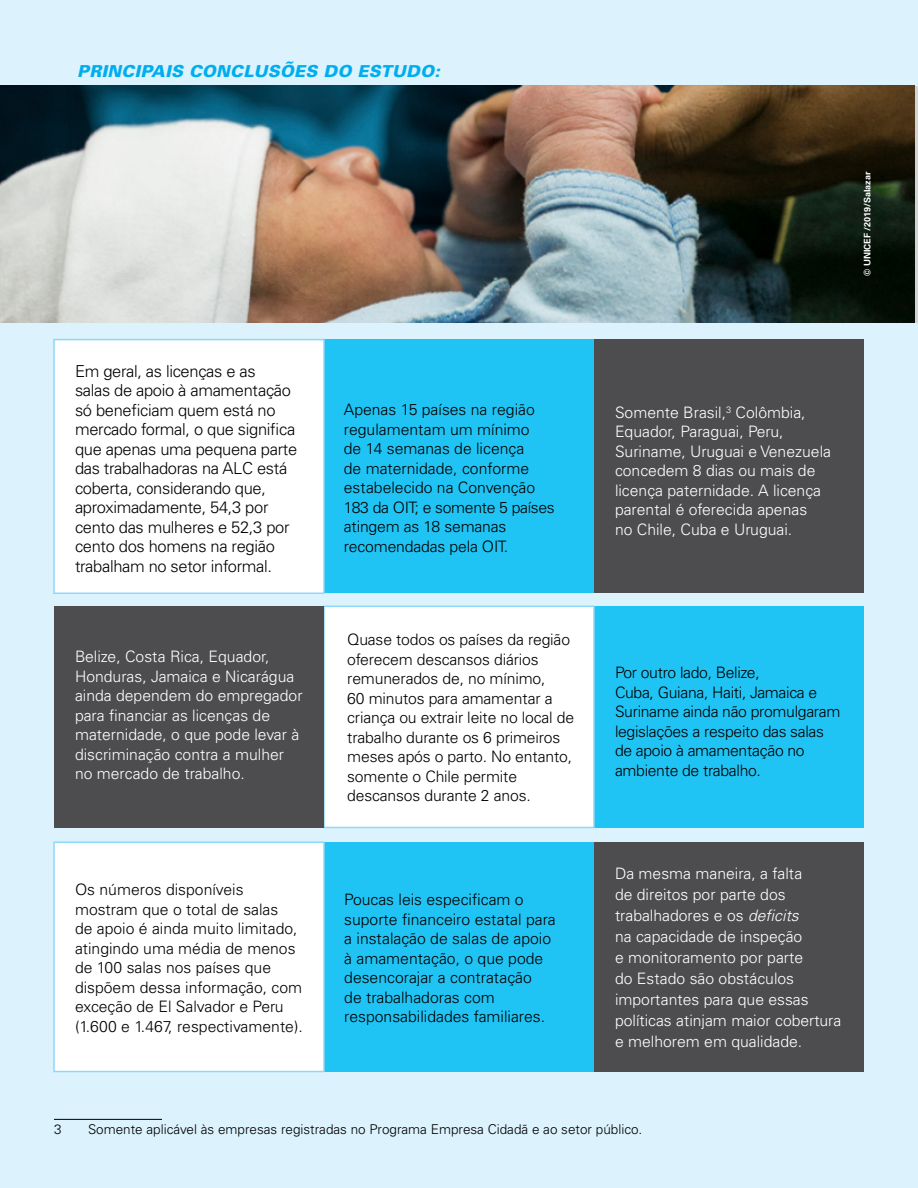
<style>
.page{position:relative;width:918px;height:1188px;background:#dcf2fd}
.page>*{position:absolute;margin:0;border:0;box-sizing:border-box;transform-origin:0 0}
.quadradinhos{font:300 16.5px/19.5px "Univers LT Std";letter-spacing:-.02em;color:#000}
.sutitulo{font:italic 900 16.5px "Univers LT Std";letter-spacing:.02em;color:#00aeef}
.quadradinhos-2{font:300 15.75px/19.5px "Univers LT Std";color:#000}
.quadradinhos-3{font:300 15.75px/19.5px "Univers LT Std";color:#fff}
.quadradinhos-4{font:300 15.75px/19.5px "Univers LT Std";letter-spacing:-.02em;color:#000}
.foonote{font:300 13.5px "Univers LT Std";color:#000}
.t1{font:700 9px "Univers LT Std";color:#fff}
.s1{font-style:italic}
</style>
<div class="page">
<div style="left:324px;top:340px;width:270px;height:253px;background:#20c4f4"></div>
<div style="left:53px;top:339px;width:272px;height:255px;background:#fff;border:2px solid #8ed8f8"></div>
<div style="left:594px;top:340px;width:270px;height:253px;background:#4d4d4f"></div>
<div style="left:594px;top:606px;width:270px;height:222px;background:#20c4f4"></div>
<div style="left:594px;top:842px;width:270px;height:230px;background:#4d4d4f"></div>
<div style="left:323px;top:606px;width:272px;height:222px;background:#fff;border:2px solid #8ed8f8"></div>
<div style="left:324px;top:842px;width:270px;height:230px;background:#20c4f4"></div>
<div style="left:54px;top:606px;width:270px;height:222px;background:#4d4d4f"></div>
<div style="left:53px;top:842px;width:272px;height:230px;background:#fff;border:2px solid #8ed8f8"></div>
<hr style="left:54px;top:1119px;width:108px;height:1px;background:#000">
<img style="left:0;top:86px;width:915px;height:236px">
<p class="sutitulo" style="left:77px;top:60px;width:364px">PRINCIPAIS CONCLUSÕES DO ESTUDO:</p>
<p class="t1" style="left:862px;top:276px;width:106px;rotate:-90deg">© UNICEF /2019/Salazar</p>
<p class="quadradinhos" style="left:75px;top:361px;width:224px">Em geral, as licenças e as<br>salas de apoio à amamentação só beneficiam quem está no mercado formal, o que significa que apenas uma pequena parte das trabalhadoras na ALC está coberta, considerando que, aproximadamente, 54,3 por cento das mulheres e 52,3 por cento dos homens na região trabalham no setor informal.</p>
<p class="quadradinhos-3" style="left:75px;top:647px;width:229px">Belize, Costa Rica, Equador,<br>Honduras, Jamaica e Nicarágua ainda dependem do empregador para financiar as licenças de maternidade, o que pode levar à discriminação contra a mulher no mercado de trabalho.</p>
<p class="quadradinhos-2" style="left:75px;top:880px;width:229px">Os números disponíveis mostram que o total de salas<br>de apoio é ainda muito limitado, atingindo uma média de menos de 100 salas nos países que dispõem dessa informação, com exceção de El Salvador e Peru (1.600 e 1.467, respectivamente).</p>
<p class="quadradinhos-2" style="left:344px;top:400px;width:212px">Apenas 15 países na região regulamentam um mínimo<br>de 14 semanas de licença<br>de maternidade, conforme estabelecido na Convenção<br>183 da OIT; e somente 5 países atingem as 18 semanas recomendadas pela OIT.</p>
<p class="quadradinhos-2" style="left:347px;top:630px;width:228px">Quase todos os países da região oferecem descansos diários remunerados de, no mínimo,<br>60 minutos para amamentar a criança ou extrair leite no local de trabalho durante os 6 primeiros meses após o parto. No entanto, somente o Chile permite descansos durante 2 anos.</p>
<p class="quadradinhos-2" style="left:344px;top:890px;width:213px">Poucas leis especificam o suporte financeiro estatal para a instalação de salas de apoio à amamentação, o que pode desencorajar a contratação<br>de trabalhadoras com responsabilidades familiares.</p>
<p class="quadradinhos-3" style="left:615px;top:403px;width:218px">Somente Brasil,<sup>3</sup> Colômbia,<br>Equador, Paraguai, Peru,<br>Suriname, Uruguai e Venezuela concedem 8 dias ou mais de licença paternidade. A licença parental é oferecida apenas<br>no Chile, Cuba e Uruguai.</p>
<p class="quadradinhos-4" style="left:615px;top:663px;width:227px">Por outro lado, Belize,<br>Cuba, Guiana, Haiti, Jamaica e<br>Suriname ainda não promulgaram legislações a respeito das salas de apoio à amamentação no ambiente de trabalho.</p>
<p class="quadradinhos-3" style="left:615px;top:863px;width:228px;line-height:21px">Da mesma maneira, a falta<br>de direitos por parte dos trabalhadores e os <span class="s1">deficits<br></span>na capacidade de inspeção<br>e monitoramento por parte<br>do Estado são obstáculos importantes para que essas políticas atinjam maior cobertura e melhorem em qualidade.</p>
<p class="foonote" style="left:54px;top:1121px;width:9px">3</p>
<p class="foonote" style="left:88px;top:1121px;width:556px">Somente aplicável às empresas registradas no Programa Empresa Cidadã e ao setor público.</p>
</div>
